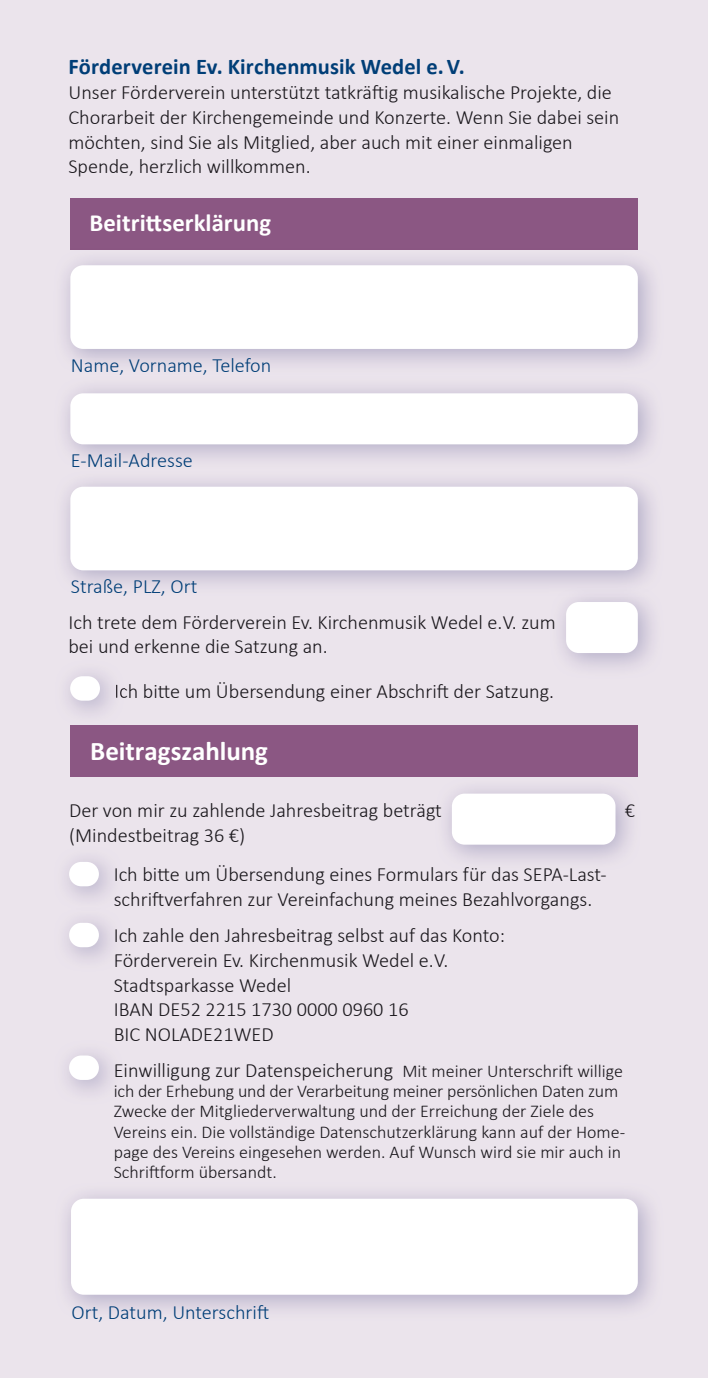
<style>
.page{position:relative;width:708px;height:1378px;background:#ebe4ec}
.page>*{position:absolute;margin:0;border:0;box-sizing:border-box;transform-origin:0 0}
.t1{font:700 27px "Calibri";color:#fff}
.t2{font:700 24.75px "Calibri";color:#fff}
.t3{font:700 22.5px "Calibri";letter-spacing:.005em;color:#003e77}
.t4{font:300 20.25px/24.8px "Calibri";color:#1a171c}
.t5{font:300 20.25px "Calibri";color:#003e77}
.t6{font:300 18px/20.2px "Calibri";color:#1a171c}
.s1{font-size:18px}
</style>
<div class="page">
<img style="left:66px;top:1194px;width:587px;height:115px">
<div style="left:71px;top:1198px;width:567px;height:96px;background:#fff;border-radius:13px"></div>
<div style="left:69px;top:923px;width:30px;height:24px;background:#fff;border-radius:12px"></div>
<div style="left:69px;top:1055px;width:30px;height:25px;background:#fff;border-radius:12px"></div>
<img style="left:67px;top:859px;width:43px;height:39px">
<div style="left:69px;top:862px;width:30px;height:24px;background:#fff;border-radius:12px"></div>
<img style="left:435px;top:776px;width:203px;height:83px">
<div style="left:452px;top:793px;width:163px;height:51px;background:#fff;border-radius:13px"></div>
<div style="left:70px;top:725px;width:568px;height:51px;background:#8b5783"></div>
<div style="left:566px;top:602px;width:72px;height:51px;background:#fff;border-radius:13px"></div>
<div style="left:70px;top:198px;width:568px;height:51px;background:#8b5783"></div>
<div style="left:73px;top:358px;width:197px;height:11px;background:#e2dae6"></div>
<div style="left:70px;top:265px;width:568px;height:84px;background:#fff;border-radius:13px"></div>
<div style="left:70px;top:487px;width:568px;height:83px;background:#fff;border-radius:13px"></div>
<div style="left:70px;top:393px;width:568px;height:51px;background:#fff;border-radius:13px"></div>
<img style="left:68px;top:682px;width:57px;height:19px">
<div style="left:70px;top:676px;width:30px;height:24px;background:#fff;border-radius:12px"></div>
<p class="t3" style="left:68px;top:51px;width:398px">Förderverein Ev. Kirchenmusik Wedel e. V.</p>
<p class="t4" style="left:68px;top:80px;width:552px">Unser Förderverein unterstützt tatkräftig musikalische Projekte, die Chorarbeit der Kirchengemeinde und Konzerte. Wenn Sie dabei sein möchten, sind Sie als Mitglied, aber auch mit einer einmaligen Spende, herzlich willkommen.</p>
<p class="t2" style="left:90px;top:206px;width:183px">Beitrittserklärung</p>
<p class="t5" style="left:71px;top:352px;width:202px">Name, Vorname, Telefon</p>
<p class="t5" style="left:71px;top:448px;width:123px">E-Mail-Adresse</p>
<p class="t5" style="left:71px;top:574px;width:128px">Straße, PLZ, Ort</p>
<p class="t4" style="left:68px;top:609px;width:489px">Ich trete dem Förderverein Ev. Kirchenmusik Wedel e. V. zum bei und erkenne die Satzung an.</p>
<p class="t4" style="left:114px;top:678px;width:441px">Ich bitte um Übersendung einer Abschrift der Satzung.</p>
<h1 class="t1" style="left:90px;top:731px;width:179px">Beitragszahlung</h1>
<p class="t4" style="left:69px;top:798px;width:374px">Der von mir zu zahlende Jahresbeitrag beträgt</p>
<p class="t4" style="left:625px;top:798px;width:12px">€</p>
<p class="t4" style="left:69px;top:823px;width:178px">(Mindestbeitrag 36 €)</p>
<p class="t4" style="left:114px;top:862px;width:494px">Ich bitte um Übersendung eines Formulars für das SEPA-Last&shy;schriftverfahren zur Vereinfachung meines Bezahlvorgangs.</p>
<p class="t4" style="left:114px;top:922px;width:393px">Ich zahle den Jahresbeitrag selbst auf das Konto:<br>Förderverein Ev. Kirchenmusik Wedel e.V.<br>Stadtsparkasse Wedel<br>IBAN DE52 2215 1730 0000 0960 16<br>BIC NOLADE21WED</p>
<p class="t4" style="left:114px;top:1057px;width:511px">Einwilligung zur Datenspeicherung <span class="s1">Mit meiner Unterschrift willige</span></p>
<p class="t6" style="left:114px;top:1081px;width:513px">ich der Erhebung und der Verarbeitung meiner persönlichen Daten zum Zwecke der Mitgliederverwaltung und der Erreichung der Ziele des Vereins ein. Die vollständige Datenschutzerklärung kann auf der Home&shy;page des Vereins eingesehen werden. Auf Wunsch wird sie mir auch in Schriftform übersandt.</p>
<p class="t5" style="left:72px;top:1299px;width:199px">Ort, Datum, Unterschrift</p>
</div>
